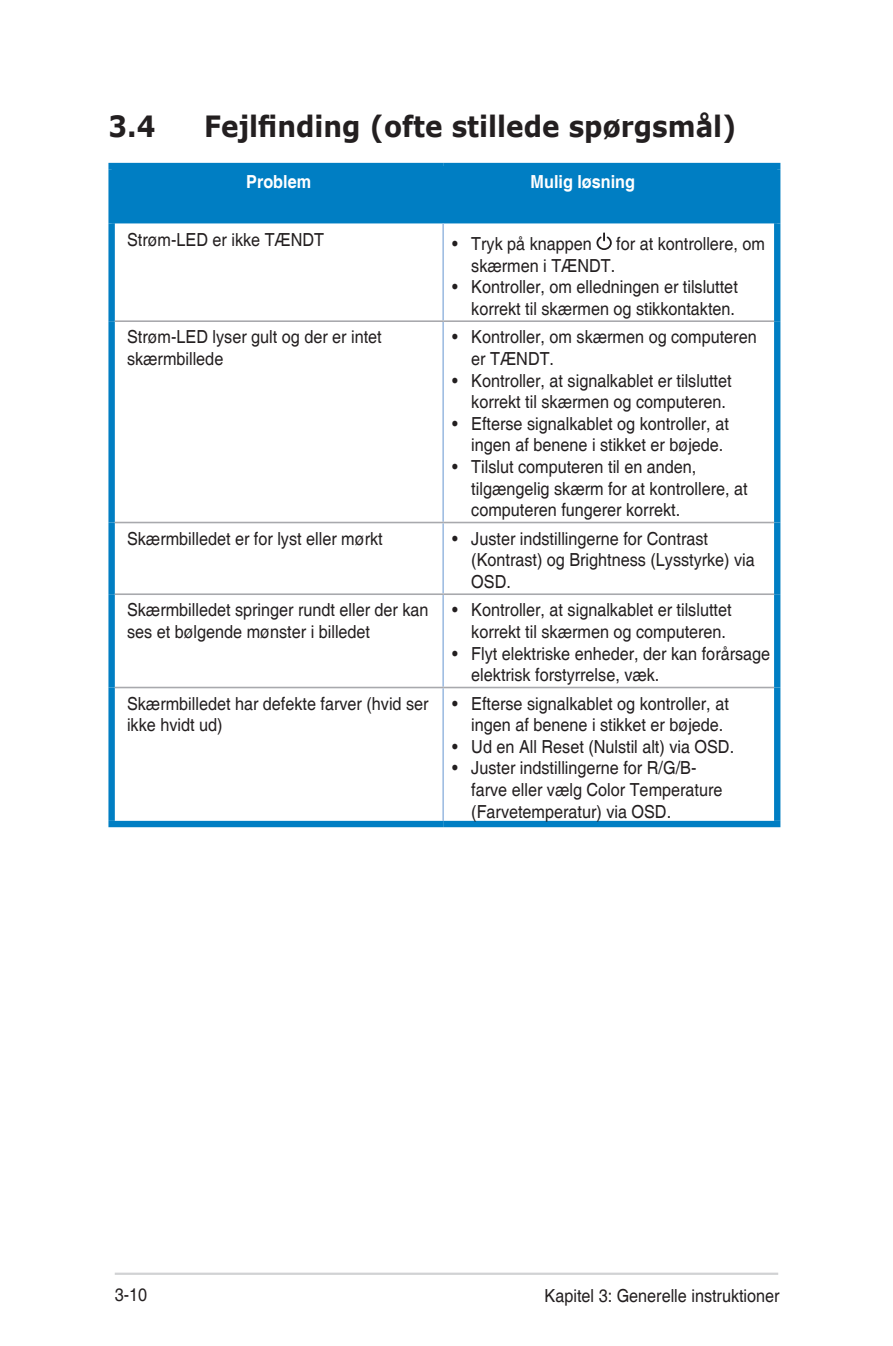
<style>
.page{position:relative;width:893px;height:1346px;background:#fff}
.page>*{position:absolute;margin:0;border:0;box-sizing:border-box;transform-origin:0 0}
.t1{font:700 29.25px "Verdana";color:#231f20;scale:.9 1}
.t2{font:18px/21.6px "Helvetica";color:#231f20;scale:.9 1}
.t3{font:700 18px "Helvetica";color:#fff;scale:.9 1}
</style>
<div class="page">
<hr style="left:115px;top:1272px;width:663px;height:3px;background:#d1d2d4">
<div style="left:115px;top:169px;width:659px;height:54px;background:#007ec3"></div>
<div style="left:108px;top:169px;width:7px;height:54px;background:#007ec3"></div>
<div style="left:108px;top:163px;width:335px;height:6px;background:#007ec3"></div>
<div style="left:774px;top:169px;width:6px;height:54px;background:#007ec3"></div>
<div style="left:443px;top:163px;width:337px;height:6px;background:#007ec3"></div>
<div style="left:108px;top:223px;width:7px;height:98px;background:#007ec3"></div>
<hr style="left:442px;top:223px;width:2px;height:97px;background:#9fbde2">
<div style="left:774px;top:223px;width:6px;height:98px;background:#007ec3"></div>
<div style="left:108px;top:321px;width:7px;height:201px;background:#007ec3"></div>
<hr style="left:115px;top:320px;width:328px;height:2px;background:#a8a9ad">
<hr style="left:442px;top:322px;width:2px;height:200px;background:#9fbde2">
<div style="left:774px;top:321px;width:6px;height:201px;background:#007ec3"></div>
<hr style="left:443px;top:320px;width:331px;height:2px;background:#a8a9ad">
<div style="left:108px;top:522px;width:7px;height:72px;background:#007ec3"></div>
<hr style="left:115px;top:522px;width:328px;height:1px;background:#a8a9ad">
<hr style="left:442px;top:523px;width:2px;height:70px;background:#9fbde2">
<div style="left:774px;top:522px;width:6px;height:72px;background:#007ec3"></div>
<hr style="left:443px;top:522px;width:331px;height:1px;background:#a8a9ad">
<div style="left:108px;top:594px;width:7px;height:93px;background:#007ec3"></div>
<hr style="left:115px;top:593px;width:328px;height:2px;background:#a8a9ad">
<hr style="left:442px;top:595px;width:2px;height:92px;background:#9fbde2">
<div style="left:774px;top:594px;width:6px;height:93px;background:#007ec3"></div>
<hr style="left:443px;top:593px;width:331px;height:2px;background:#a8a9ad">
<div style="left:108px;top:687px;width:7px;height:134px;background:#007ec3"></div>
<hr style="left:115px;top:687px;width:328px;height:1px;background:#a8a9ad">
<div style="left:108px;top:821px;width:335px;height:6px;background:#007ec3"></div>
<hr style="left:442px;top:688px;width:2px;height:133px;background:#9fbde2">
<div style="left:774px;top:687px;width:6px;height:134px;background:#007ec3"></div>
<hr style="left:443px;top:687px;width:331px;height:1px;background:#a8a9ad">
<div style="left:443px;top:821px;width:337px;height:6px;background:#007ec3"></div>
<svg style="left:596px;top:232px;width:16px;height:18px"></svg>
<h1 class="t1" style="left:108px;top:106px;width:54px">3.4</h1>
<h1 class="t1" style="left:204px;top:106px;width:593px">Fejlfinding (ofte stillede spørgsmål)</h1>
<p class="t3" style="left:246px;top:171px;width:74px">Problem</p>
<p class="t3" style="left:531px;top:171px;width:118px">Mulig løsning</p>
<p class="t2" style="left:127px;top:229px;width:221px">Strøm-LED er ikke TÆNDT</p>
<p class="t2" style="left:452px;top:234px;width:157px">• Tryk på knappen</p>
<p class="t2" style="left:616px;top:234px;width:167px">for at kontrollere, om</p>
<p class="t2" style="left:471px;top:255px;width:162px">skærmen i TÆNDT.</p>
<p class="t2" style="left:452px;top:277px;width:319px;text-align:right">• Kontroller, om elledningen er tilsluttet korrekt til skærmen og stikkontakten.</p>
<p class="t2" style="left:127px;top:327px;width:285px">Strøm-LED lyser gult og der er intet skærmbillede</p>
<p class="t2" style="left:471px;top:327px;width:319px;text-indent:-19px">• Kontroller, om skærmen og computeren er TÆNDT.</p>
<p class="t2" style="left:471px;top:370px;width:291px;text-indent:-19px">• Kontroller, at signalkablet er tilsluttet korrekt til skærmen og computeren.</p>
<p class="t2" style="left:452px;top:413px;width:309px;text-align:right">• Efterse signalkablet og kontroller, at ingen af benene i stikket er bøjede.</p>
<p class="t2" style="left:471px;top:456px;width:309px;text-indent:-19px">• Tilslut computeren til en anden, tilgængelig skærm for at kontrollere, at computeren fungerer korrekt.</p>
<p class="t2" style="left:127px;top:528px;width:286px">Skærmbilledet er for lyst eller mørkt</p>
<p class="t2" style="left:471px;top:528px;width:317px;text-indent:-19px">• Juster indstillingerne for Contrast (Kontrast) og Brightness (Lysstyrke) via<br>OSD.</p>
<p class="t2" style="left:127px;top:600px;width:337px">Skærmbilledet springer rundt eller der kan ses et bølgende mønster i billedet</p>
<p class="t2" style="left:471px;top:600px;width:291px;text-indent:-19px">• Kontroller, at signalkablet er tilsluttet korrekt til skærmen og computeren.</p>
<p class="t2" style="left:471px;top:643px;width:334px;text-indent:-19px">• Flyt elektriske enheder, der kan forårsage elektrisk forstyrrelse, væk.</p>
<p class="t2" style="left:127px;top:693px;width:337px">Skærmbilledet har defekte farver (hvid ser ikke hvidt ud)</p>
<p class="t2" style="left:452px;top:693px;width:309px;text-align:right">• Efterse signalkablet og kontroller, at ingen af benene i stikket er bøjede.</p>
<p class="t2" style="left:452px;top:736px;width:315px">• Ud en All Reset (Nulstil alt) via OSD.</p>
<p class="t2" style="left:471px;top:758px;width:281px;text-indent:-19px">• Juster indstillingerne for R/G/B&shy;farve eller vælg Color Temperature (Farvetemperatur) via OSD.</p>
<p class="t2" style="left:115px;top:1284px;width:38px">3-10</p>
<p class="t2" style="left:545px;top:1285px;width:263px">Kapitel 3: Generelle instruktioner</p>
</div>
